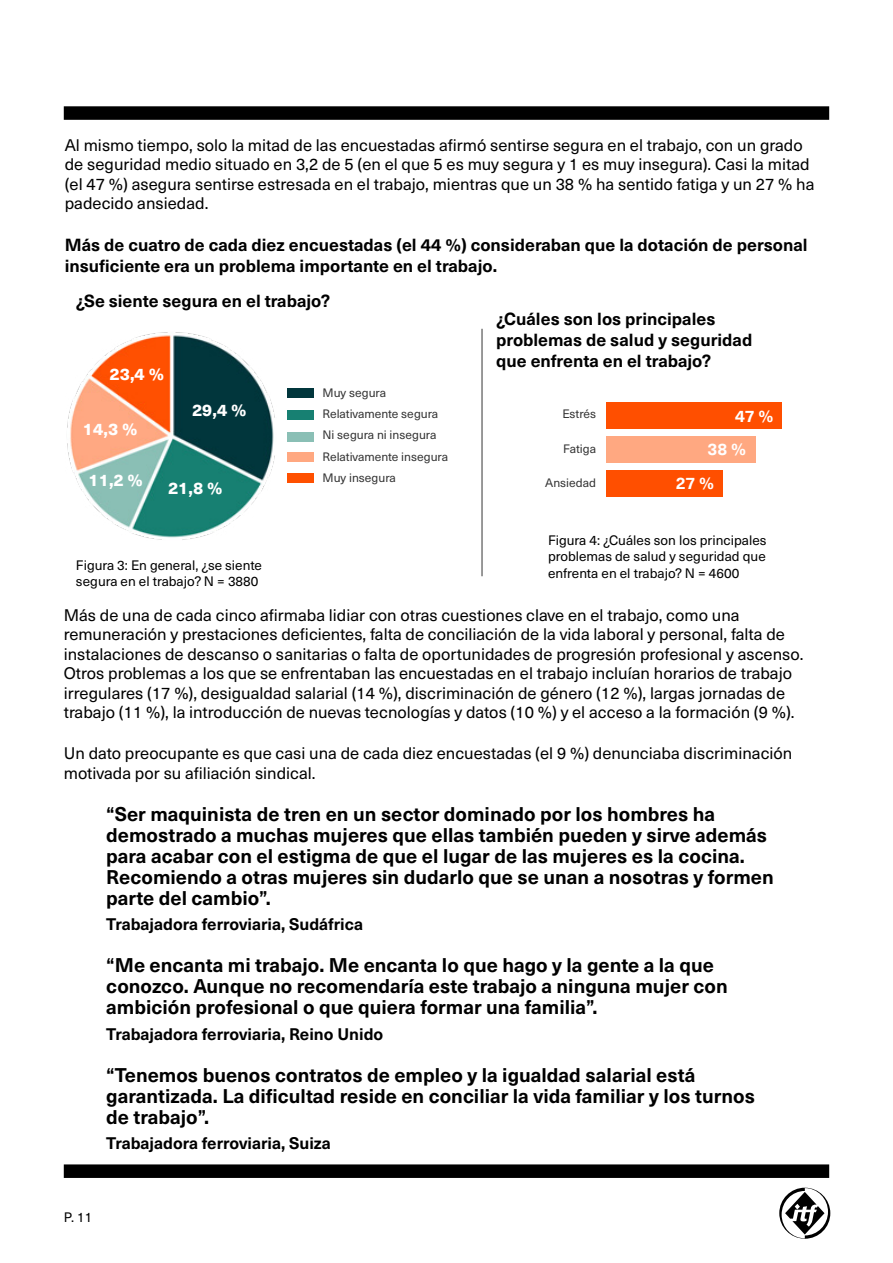
<style>
.page{position:relative;width:893px;height:1263px;background:#fff}
.page>*{position:absolute;margin:0;border:0;box-sizing:border-box;transform-origin:0 0}
.t1{font:700 19.5px/21px "Neue Haas Unica W1 G";color:#000}
.t2{font:700 17.25px/21px "Neue Haas Unica W1 G";color:#000}
.t3{font:16.5px/19.5px "Neue Haas Unica W1 G";color:#000}
.t4{font:700 16.5px "Neue Haas Unica W1 G";color:#000}
.t5{font:800 16.5px "Neue Haas Unica W1 G";color:#fff}
.t6{font:700 16.5px/33.6px "Neue Haas Unica W1 G";color:#fff}
.t7{font:13.5px/16.5px "Neue Haas Unica W1 G";color:#000}
.t8{font:12px/21.3px "Neue Haas Unica W1 G";color:#333}
</style>
<div class="page">
<div style="left:64px;top:106px;width:765px;height:14px;background:#000"></div>
<div style="left:64px;top:1164px;width:765px;height:14px;background:#000"></div>
<svg style="left:779px;top:1188px;width:51px;height:51px"></svg>
<img style="left:67px;top:332px;width:208px;height:208px">
<div style="left:287px;top:388px;width:27px;height:10px;background:#01363c"></div>
<div style="left:287px;top:410px;width:27px;height:10px;background:#178072"></div>
<div style="left:287px;top:432px;width:27px;height:9px;background:#8abfb5"></div>
<div style="left:287px;top:453px;width:27px;height:9px;background:#ffa881"></div>
<div style="left:287px;top:473px;width:27px;height:10px;background:#ff5000"></div>
<div style="left:607px;top:403px;width:175px;height:26px;background:#ff4f00"></div>
<div style="left:607px;top:436px;width:149px;height:27px;background:#ffa881"></div>
<div style="left:607px;top:470px;width:116px;height:27px;background:#ff4f00"></div>
<hr style="left:482px;top:329px;width:1px;height:247px;background:#000">
<p class="t3" style="left:65px;top:134px;width:751px">Al mismo tiempo, solo la mitad de las encuestadas afirmó sentirse segura en el trabajo, con un grado de seguridad medio situado en 3,2 de 5 (en el que 5 es muy segura y 1 es muy insegura). Casi la mitad (el 47 %) asegura sentirse estresada en el trabajo, mientras que un 38 % ha sentido fatiga y un 27 % ha padecido ansiedad.</p>
<p class="t2" style="left:65px;top:234px;width:744px">Más de cuatro de cada diez encuestadas (el 44 %) consideraban que la dotación de personal insuficiente era un problema importante en el trabajo.</p>
<p class="t2" style="left:76px;top:289px;width:256px">¿Se siente segura en el trabajo?</p>
<p class="t5" style="left:110px;top:362px;width:56px">23,4 %</p>
<p class="t5" style="left:83px;top:416px;width:56px">14,3 %</p>
<p class="t5" style="left:192px;top:397px;width:56px">29,4 %</p>
<p class="t5" style="left:88px;top:467px;width:56px">11,2 %</p>
<p class="t5" style="left:168px;top:476px;width:56px">21,8 %</p>
<p class="t7" style="left:76px;top:556px;width:187px">Figura 3: En general, ¿se siente segura en el trabajo? N = 3880</p>
<p class="t8" style="left:323px;top:381px;width:127px">Muy segura<br>Relativamente segura<br>Ni segura ni insegura<br>Relativamente insegura<br>Muy insegura</p>
<p class="t2" style="left:496px;top:307px;width:258px">¿Cuáles son los principales problemas de salud y seguridad que enfrenta en el trabajo?</p>
<p class="t8" style="left:562px;top:403px;width:35px">Estrés</p>
<p class="t8" style="left:563px;top:437px;width:35px">Fatiga</p>
<p class="t8" style="left:545px;top:471px;width:52px">Ansiedad</p>
<p class="t6" style="left:676px;top:465px;width:40px">27 %</p>
<p class="t6" style="left:707px;top:398px;width:68px;text-indent:28px">47 %<br>38 %</p>
<p class="t7" style="left:548px;top:531px;width:220px;text-align:justify">Figura 4: ¿Cuáles son los principales problemas de salud y seguridad que enfrenta en el trabajo? N = 4600</p>
<p class="t3" style="left:64px;top:604px;width:741px">Más de una de cada cinco afirmaba lidiar con otras cuestiones clave en el trabajo, como una remuneración y prestaciones deficientes, falta de conciliación de la vida laboral y personal, falta de instalaciones de descanso o sanitarias o falta de oportunidades de progresión profesional y ascenso.<br>Otros problemas a los que se enfrentaban las encuestadas en el trabajo incluían horarios de trabajo irregulares (17 %), desigualdad salarial (14 %), discriminación de género (12 %), largas jornadas de trabajo (11 %), la introducción de nuevas tecnologías y datos (10 %) y el acceso a la formación (9 %).</p>
<p class="t3" style="left:64px;top:742px;width:730px">Un dato preocupante es que casi una de cada diez encuestadas (el 9 %) denunciaba discriminación motivada por su afiliación sindical.</p>
<p class="t1" style="left:106px;top:802px;width:669px">“Ser maquinista de tren en un sector dominado por los hombres ha demostrado a muchas mujeres que ellas también pueden y sirve además para acabar con el estigma de que el lugar de las mujeres es la cocina.<br>Recomiendo a otras mujeres sin dudarlo que se unan a nosotras y formen parte del cambio”.</p>
<p class="t4" style="left:106px;top:911px;width:258px">Trabajadora ferroviaria, Sudáfrica</p>
<p class="t1" style="left:106px;top:953px;width:623px">“Me encanta mi trabajo. Me encanta lo que hago y la gente a la que conozco. Aunque no recomendaría este trabajo a ninguna mujer con ambición profesional o que quiera formar una familia”.</p>
<p class="t4" style="left:106px;top:1021px;width:278px">Trabajadora ferroviaria, Reino Unido</p>
<p class="t1" style="left:106px;top:1063px;width:650px">“Tenemos buenos contratos de empleo y la igualdad salarial está garantizada. La dificultad reside en conciliar la vida familiar y los turnos de trabajo”.</p>
<p class="t4" style="left:106px;top:1131px;width:226px">Trabajadora ferroviaria, Suiza</p>
<p class="t7" style="left:64px;top:1208px;width:30px">P. 11</p>
</div>
